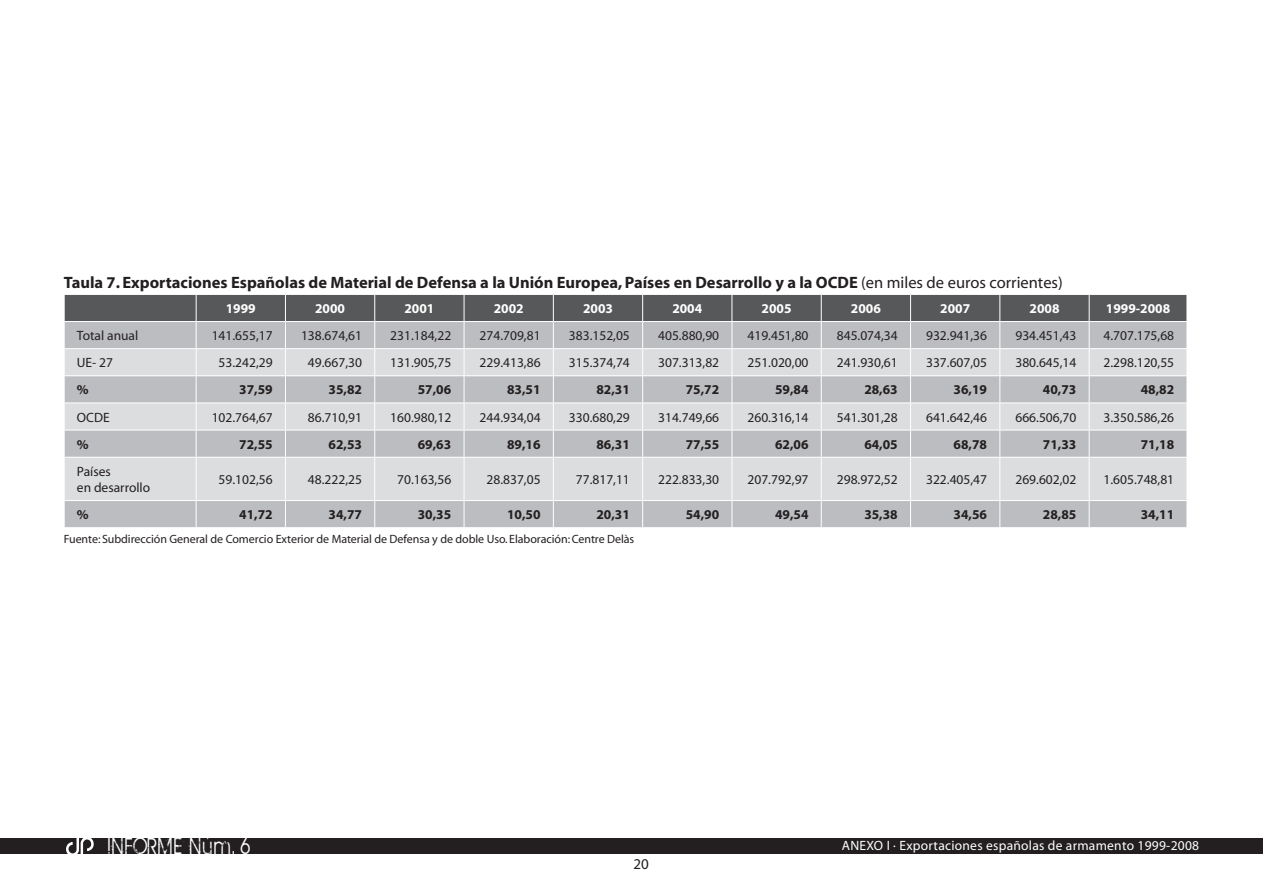
<style>
.page{position:relative;width:1263px;height:893px;background:#fff}
.page>*{position:absolute;margin:0;border:0;box-sizing:border-box;transform-origin:0 0}
.t1{font:25.2px "BIRTHOFAHERO";letter-spacing:.1em;color:#fff;scale:.83 1}
.t2{font:700 16.5px "Myriad";color:#231f20}
.t3{font:15px "Myriad";color:#231f20}
.t4{font:13.5px/16.2px "Myriad";color:#231f20}
.t5{font:700 13.5px "Myriad";color:#231f20}
.t6{font:13.5px "Myriad";letter-spacing:.02em;color:#fff}
.t7{font:700 13.5px "Myriad";color:#fff}
.t8{font:12px "Myriad";letter-spacing:-.005em;color:#231f20}
.s1{font-weight:400}
</style>
<div class="page">
<div style="left:0;top:838px;width:1263px;height:16px;background:#231f20"></div>
<svg style="left:66px;top:838px;width:28px;height:16px"></svg>
<div style="left:65px;top:501px;width:1121px;height:26px;background:#bcbdc0"></div>
<div style="left:65px;top:458px;width:1121px;height:42px;background:#dcdddf"></div>
<svg style="left:64px;top:294px;width:1123px;height:163px;background:#b9babc"></svg>
<hr style="left:196px;top:458px;width:1px;height:42px;background:#fff">
<hr style="left:285px;top:458px;width:1px;height:42px;background:#fff">
<hr style="left:374px;top:458px;width:1px;height:42px;background:#fff">
<hr style="left:464px;top:458px;width:1px;height:42px;background:#fff">
<hr style="left:553px;top:458px;width:1px;height:42px;background:#fff">
<hr style="left:642px;top:458px;width:1px;height:42px;background:#fff">
<hr style="left:732px;top:458px;width:1px;height:42px;background:#fff">
<hr style="left:821px;top:458px;width:1px;height:42px;background:#fff">
<hr style="left:910px;top:458px;width:1px;height:42px;background:#fff">
<hr style="left:999px;top:458px;width:1px;height:42px;background:#fff">
<hr style="left:1089px;top:458px;width:1px;height:42px;background:#fff">
<svg style="left:64px;top:501px;width:1px;height:26px"></svg>
<svg style="left:196px;top:501px;width:1px;height:26px"></svg>
<svg style="left:285px;top:501px;width:1px;height:26px"></svg>
<svg style="left:374px;top:501px;width:1px;height:26px"></svg>
<svg style="left:464px;top:501px;width:1px;height:26px"></svg>
<svg style="left:553px;top:501px;width:1px;height:26px"></svg>
<svg style="left:642px;top:501px;width:1px;height:26px"></svg>
<svg style="left:732px;top:501px;width:1px;height:26px"></svg>
<svg style="left:821px;top:501px;width:1px;height:26px"></svg>
<svg style="left:910px;top:501px;width:1px;height:26px"></svg>
<svg style="left:999px;top:501px;width:1px;height:26px"></svg>
<svg style="left:1089px;top:501px;width:1px;height:26px"></svg>
<svg style="left:1186px;top:501px;width:1px;height:26px"></svg>
<p class="t2" style="left:64px;top:274px;width:1000px">Taula 7. Exportaciones Españolas de Material de Defensa a la Unión Europea, Países en Desarrollo y a la OCDE <span class="s1">(en miles de euros corrientes)</span></p>
<p class="t7" style="left:226px;top:302px;width:31px">1999</p>
<p class="t7" style="left:315px;top:302px;width:31px">2000</p>
<p class="t7" style="left:404px;top:302px;width:31px">2001</p>
<p class="t7" style="left:494px;top:302px;width:31px">2002</p>
<p class="t7" style="left:583px;top:302px;width:31px">2003</p>
<p class="t7" style="left:672px;top:302px;width:31px">2004</p>
<p class="t7" style="left:762px;top:302px;width:31px">2005</p>
<p class="t7" style="left:851px;top:302px;width:31px">2006</p>
<p class="t7" style="left:940px;top:302px;width:31px">2007</p>
<p class="t7" style="left:1029px;top:302px;width:31px">2008</p>
<p class="t7" style="left:1106px;top:302px;width:66px">1999-2008</p>
<p class="t4" style="left:77px;top:328px;width:63px">Total anual</p>
<p class="t4" style="left:212px;top:328px;width:62px">141.655,17</p>
<p class="t4" style="left:301px;top:328px;width:62px">138.674,61</p>
<p class="t4" style="left:390px;top:328px;width:62px">231.184,22</p>
<p class="t4" style="left:480px;top:328px;width:62px">274.709,81</p>
<p class="t4" style="left:569px;top:328px;width:62px">383.152,05</p>
<p class="t4" style="left:658px;top:328px;width:62px">405.880,90</p>
<p class="t4" style="left:747px;top:328px;width:62px">419.451,80</p>
<p class="t4" style="left:837px;top:328px;width:62px">845.074,34</p>
<p class="t4" style="left:926px;top:328px;width:62px">932.941,36</p>
<p class="t4" style="left:1015px;top:328px;width:62px">934.451,43</p>
<p class="t4" style="left:1103px;top:328px;width:72px">4.707.175,68</p>
<p class="t4" style="left:77px;top:355px;width:38px">UE- 27</p>
<p class="t4" style="left:219px;top:355px;width:56px">53.242,29</p>
<p class="t4" style="left:308px;top:355px;width:56px">49.667,30</p>
<p class="t4" style="left:390px;top:355px;width:62px">131.905,75</p>
<p class="t4" style="left:480px;top:355px;width:62px">229.413,86</p>
<p class="t4" style="left:569px;top:355px;width:62px">315.374,74</p>
<p class="t4" style="left:658px;top:355px;width:62px">307.313,82</p>
<p class="t4" style="left:747px;top:355px;width:62px">251.020,00</p>
<p class="t4" style="left:837px;top:355px;width:62px">241.930,61</p>
<p class="t4" style="left:926px;top:355px;width:62px">337.607,05</p>
<p class="t4" style="left:1015px;top:355px;width:62px">380.645,14</p>
<p class="t4" style="left:1103px;top:355px;width:72px">2.298.120,55</p>
<p class="t5" style="left:77px;top:383px;width:13px">%</p>
<p class="t5" style="left:239px;top:383px;width:35px">37,59</p>
<p class="t5" style="left:328px;top:383px;width:35px">35,82</p>
<p class="t5" style="left:418px;top:383px;width:35px">57,06</p>
<p class="t5" style="left:507px;top:383px;width:35px">83,51</p>
<p class="t5" style="left:596px;top:383px;width:35px">82,31</p>
<p class="t5" style="left:686px;top:383px;width:35px">75,72</p>
<p class="t5" style="left:775px;top:383px;width:35px">59,84</p>
<p class="t5" style="left:864px;top:383px;width:35px">28,63</p>
<p class="t5" style="left:954px;top:383px;width:35px">36,19</p>
<p class="t5" style="left:1043px;top:383px;width:35px">40,73</p>
<p class="t5" style="left:1141px;top:383px;width:35px">48,82</p>
<p class="t4" style="left:77px;top:410px;width:34px">OCDE</p>
<p class="t4" style="left:212px;top:410px;width:62px">102.764,67</p>
<p class="t4" style="left:308px;top:410px;width:56px">86.710,91</p>
<p class="t4" style="left:390px;top:410px;width:62px">160.980,12</p>
<p class="t4" style="left:480px;top:410px;width:62px">244.934,04</p>
<p class="t4" style="left:569px;top:410px;width:62px">330.680,29</p>
<p class="t4" style="left:658px;top:410px;width:62px">314.749,66</p>
<p class="t4" style="left:747px;top:410px;width:62px">260.316,14</p>
<p class="t4" style="left:837px;top:410px;width:62px">541.301,28</p>
<p class="t4" style="left:926px;top:410px;width:62px">641.642,46</p>
<p class="t4" style="left:1015px;top:410px;width:62px">666.506,70</p>
<p class="t4" style="left:1103px;top:410px;width:72px">3.350.586,26</p>
<p class="t5" style="left:77px;top:437px;width:13px">%</p>
<p class="t5" style="left:239px;top:437px;width:35px">72,55</p>
<p class="t5" style="left:328px;top:437px;width:35px">62,53</p>
<p class="t5" style="left:418px;top:437px;width:35px">69,63</p>
<p class="t5" style="left:507px;top:437px;width:35px">89,16</p>
<p class="t5" style="left:596px;top:437px;width:35px">86,31</p>
<p class="t5" style="left:686px;top:437px;width:35px">77,55</p>
<p class="t5" style="left:775px;top:437px;width:35px">62,06</p>
<p class="t5" style="left:864px;top:437px;width:35px">64,05</p>
<p class="t5" style="left:954px;top:437px;width:35px">68,78</p>
<p class="t5" style="left:1043px;top:437px;width:35px">71,33</p>
<p class="t5" style="left:1141px;top:437px;width:35px">71,18</p>
<p class="t4" style="left:77px;top:464px;width:75px">Países<br>en desarrollo</p>
<p class="t4" style="left:219px;top:472px;width:56px">59.102,56</p>
<p class="t4" style="left:308px;top:472px;width:56px">48.222,25</p>
<p class="t4" style="left:397px;top:472px;width:56px">70.163,56</p>
<p class="t4" style="left:486px;top:472px;width:56px">28.837,05</p>
<p class="t4" style="left:576px;top:472px;width:56px">77.817,11</p>
<p class="t4" style="left:658px;top:472px;width:62px">222.833,30</p>
<p class="t4" style="left:747px;top:472px;width:62px">207.792,97</p>
<p class="t4" style="left:837px;top:472px;width:62px">298.972,52</p>
<p class="t4" style="left:926px;top:472px;width:62px">322.405,47</p>
<p class="t4" style="left:1015px;top:472px;width:62px">269.602,02</p>
<p class="t4" style="left:1103px;top:472px;width:72px">1.605.748,81</p>
<p class="t5" style="left:77px;top:508px;width:13px">%</p>
<p class="t5" style="left:239px;top:508px;width:35px">41,72</p>
<p class="t5" style="left:328px;top:508px;width:35px">34,77</p>
<p class="t5" style="left:418px;top:508px;width:35px">30,35</p>
<p class="t5" style="left:507px;top:508px;width:35px">10,50</p>
<p class="t5" style="left:596px;top:508px;width:35px">20,31</p>
<p class="t5" style="left:686px;top:508px;width:35px">54,90</p>
<p class="t5" style="left:775px;top:508px;width:35px">49,54</p>
<p class="t5" style="left:864px;top:508px;width:35px">35,38</p>
<p class="t5" style="left:954px;top:508px;width:35px">34,56</p>
<p class="t5" style="left:1043px;top:508px;width:35px">28,85</p>
<p class="t5" style="left:1141px;top:508px;width:35px">34,11</p>
<p class="t8" style="left:64px;top:533px;width:572px">Fuente: Subdirección General de Comercio Exterior de Material de Defensa y de doble Uso. Elaboración: Centre Delàs</p>
<h1 class="t1" style="left:108px;top:832px;width:173px">INFORME Núm. 6</h1>
<p class="t3" style="left:634px;top:857px;width:17px">20</p>
<p class="t6" style="left:842px;top:839px;width:359px">ANEXO I · Exportaciones españolas de armamento 1999-2008</p>
</div>
